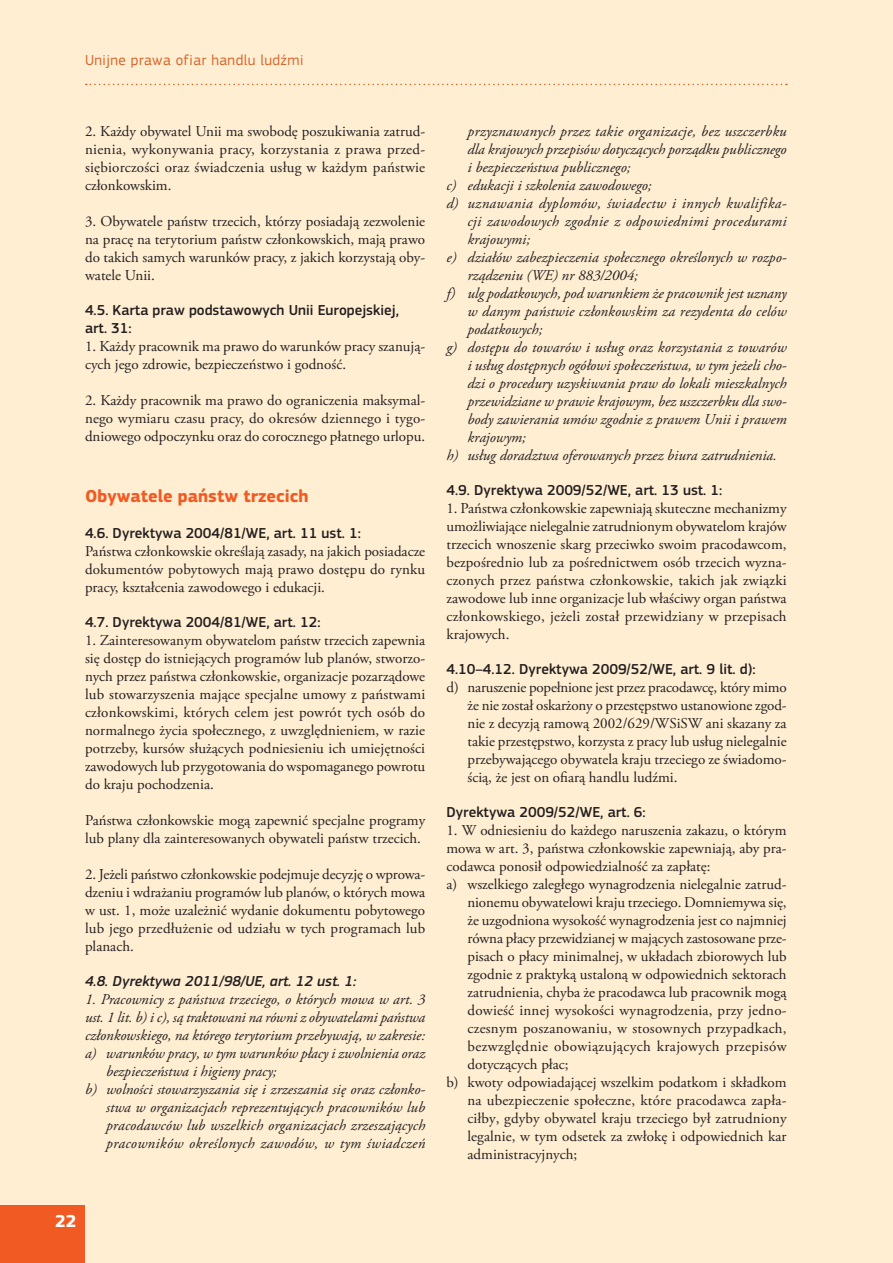
<style>
.page{position:relative;width:893px;height:1263px;background:#fff}
.page>*{position:absolute;margin:0;border:0;box-sizing:border-box;transform-origin:0 0}
.t1{font:700 18px "EC Square Sans Pro";color:#f15a22}
.t2{font:700 18px "EC Square Sans Pro";color:#fff}
.t3{font:15px/18px "Adobe Garamond Pro";color:#231f20;text-align:justify}
.t4{font:italic 15px "Adobe Garamond Pro";color:#231f20}
.t5{font:500 15px/18px "EC Square Sans Pro";color:#231f20}
.t6{font:italic 15px "Adobe Garamond Pro";letter-spacing:.025em;color:#231f20}
.t7{font:italic 15px "Adobe Garamond Pro";letter-spacing:.02em;color:#231f20}
.t8{font:15px "Adobe Garamond Pro";letter-spacing:.025em;color:#231f20}
.t9{font:italic 500 15px "EC Square Sans Pro";color:#231f20}
.t10{font:15px "EC Square Sans Pro";letter-spacing:.03em;color:#d6642a}
</style>
<div class="page">
<div style="left:0;top:0;width:892px;height:1263px;background:#ffeed2"></div>
<svg style="left:86px;top:84px;width:701px;height:1px"></svg>
<div style="left:0;top:1205px;width:85px;height:58px;background:#f15a22"></div>
<p class="t10" style="left:85px;top:54px;width:220px">Unijne prawa ofiar handlu ludźmi</p>
<p class="t3" style="left:85px;top:124px;width:342px">2. Każdy obywatel Unii ma swobodę poszukiwania zatrud&shy;nienia, wykonywania pracy, korzystania z prawa przed&shy;siębiorczości oraz świadczenia usług w każdym państwie członkowskim.</p>
<p class="t3" style="left:85px;top:214px;width:342px">3. Obywatele państw trzecich, którzy posiadają zezwolenie na pracę na terytorium państw członkowskich, mają prawo do takich samych warunków pracy, z jakich korzystają oby&shy;watele Unii.</p>
<p class="t5" style="left:85px;top:303px;width:315px">4.5. Karta praw podstawowych Unii Europejskiej, art. 31:</p>
<p class="t3" style="left:85px;top:339px;width:342px">1. Każdy pracownik ma prawo do warunków pracy szanują&shy;cych jego zdrowie, bezpieczeństwo i godność.</p>
<p class="t3" style="left:85px;top:393px;width:342px">2. Każdy pracownik ma prawo do ograniczenia maksymal&shy;nego wymiaru czasu pracy, do okresów dziennego i tygo&shy;dniowego odpoczynku oraz do corocznego płatnego urlopu.</p>
<p class="t1" style="left:85px;top:489px;width:225px">Obywatele państw trzecich</p>
<p class="t5" style="left:85px;top:525px;width:277px">4.6. Dyrektywa 2004/81/WE, art. 11 ust. 1:</p>
<p class="t3" style="left:85px;top:543px;width:342px">Państwa członkowskie określają zasady, na jakich posiadacze dokumentów pobytowych mają prawo dostępu do rynku pracy, kształcenia zawodowego i edukacji.</p>
<p class="t5" style="left:85px;top:614px;width:237px">4.7. Dyrektywa 2004/81/WE, art. 12:</p>
<p class="t3" style="left:85px;top:632px;width:342px">1. Zainteresowanym obywatelom państw trzecich zapewnia się dostęp do istniejących programów lub planów, stworzo&shy;nych przez państwa członkowskie, organizacje pozarządowe lub stowarzyszenia mające specjalne umowy z państwami członkowskimi, których celem jest powrót tych osób do normalnego życia społecznego, z uwzględnieniem, w razie potrzeby, kursów służących podniesieniu ich umiejętności zawodowych lub przygotowania do wspomaganego powrotu do kraju pochodzenia.</p>
<p class="t3" style="left:85px;top:812px;width:342px">Państwa członkowskie mogą zapewnić specjalne programy lub plany dla zainteresowanych obywateli państw trzecich.</p>
<p class="t3" style="left:85px;top:866px;width:342px">2. Jeżeli państwo członkowskie podejmuje decyzję o wprowa&shy;dzeniu i wdrażaniu programów lub planów, o których mowa w ust. 1, może uzależnić wydanie dokumentu pobytowego lub jego przedłużenie od udziału w tych programach lub planach.</p>
<p class="t9" style="left:85px;top:972px;width:273px">4.8. Dyrektywa 2011/98/UE, art. 12 ust. 1:</p>
<p class="t4" style="left:85px;top:993px;width:342px">1. Pracownicy z państwa trzeciego, o których mowa w art. 3</p>
<p class="t4" style="left:85px;top:1011px;width:342px">ust. 1 lit. b) i c), są traktowani na równi z obywatelami państwa</p>
<p class="t4" style="left:85px;top:1029px;width:342px">członkowskiego, na którego terytorium przebywają, w zakresie:</p>
<p class="t4" style="left:85px;top:1047px;width:342px">a) warunków pracy, w tym warunków płacy i zwolnienia oraz</p>
<p class="t4" style="left:106px;top:1065px;width:172px">bezpieczeństwa i higieny pracy;</p>
<p class="t4" style="left:85px;top:1083px;width:342px">b) wolności stowarzyszania się i zrzeszania się oraz członko-</p>
<p class="t4" style="left:106px;top:1101px;width:321px">stwa w organizacjach reprezentujących pracowników lub</p>
<p class="t4" style="left:106px;top:1119px;width:321px">pracodawców lub wszelkich organizacjach zrzeszających</p>
<p class="t6" style="left:106px;top:1137px;width:321px">pracowników określonych zawodów, w tym świadczeń</p>
<p class="t4" style="left:467px;top:125px;width:321px">przyznawanych przez takie organizacje, bez uszczerbku</p>
<p class="t4" style="left:467px;top:143px;width:321px">dla krajowych przepisów dotyczących porządku publicznego</p>
<p class="t4" style="left:467px;top:161px;width:165px">i bezpieczeństwa publicznego;</p>
<p class="t4" style="left:446px;top:179px;width:207px">c) edukacji i szkolenia zawodowego;</p>
<p class="t6" style="left:446px;top:197px;width:342px">d) uznawania dyplomów, świadectw i innych kwalifika-</p>
<p class="t7" style="left:467px;top:215px;width:321px">cji zawodowych zgodnie z odpowiednimi procedurami</p>
<p class="t4" style="left:467px;top:233px;width:64px">krajowymi;</p>
<p class="t4" style="left:446px;top:251px;width:342px">e) działów zabezpieczenia społecznego określonych w rozpo-</p>
<p class="t4" style="left:467px;top:269px;width:172px">rządzeniu (WE) nr 883/2004;</p>
<p class="t4" style="left:446px;top:287px;width:342px">f) ulg podatkowych, pod warunkiem że pracownik jest uznany</p>
<p class="t4" style="left:467px;top:305px;width:321px">w danym państwie członkowskim za rezydenta do celów</p>
<p class="t4" style="left:467px;top:323px;width:76px">podatkowych;</p>
<p class="t4" style="left:446px;top:341px;width:342px">g) dostępu do towarów i usług oraz korzystania z towarów</p>
<p class="t4" style="left:467px;top:359px;width:321px">i usług dostępnych ogółowi społeczeństwa, w tym jeżeli cho-</p>
<p class="t4" style="left:467px;top:377px;width:321px">dzi o procedury uzyskiwania praw do lokali mieszkalnych</p>
<p class="t4" style="left:467px;top:395px;width:321px">przewidziane w prawie krajowym, bez uszczerbku dla swo-</p>
<p class="t4" style="left:467px;top:413px;width:321px">body zawierania umów zgodnie z prawem Unii i prawem</p>
<p class="t4" style="left:467px;top:431px;width:60px">krajowym;</p>
<p class="t4" style="left:446px;top:449px;width:332px">h) usług doradztwa oferowanych przez biura zatrudnienia.</p>
<p class="t5" style="left:446px;top:483px;width:277px">4.9. Dyrektywa 2009/52/WE, art. 13 ust. 1:</p>
<p class="t3" style="left:446px;top:501px;width:342px">1. Państwa członkowskie zapewniają skuteczne mechanizmy umożliwiające nielegalnie zatrudnionym obywatelom krajów trzecich wnoszenie skarg przeciwko swoim pracodawcom, bezpośrednio lub za pośrednictwem osób trzecich wyzna&shy;czonych przez państwa członkowskie, takich jak związki zawodowe lub inne organizacje lub właściwy organ państwa członkowskiego, jeżeli został przewidziany w przepisach krajowych.</p>
<p class="t5" style="left:446px;top:662px;width:311px">4.10–4.12. Dyrektywa 2009/52/WE, art. 9 lit. d):</p>
<p class="t3" style="left:467px;top:680px;width:321px;text-indent:-21px">d) naruszenie popełnione jest przez pracodawcę, który mimo że nie został oskarżony o przestępstwo ustanowione zgod&shy;nie z decyzją ramową 2002/629/WSiSW ani skazany za takie przestępstwo, korzysta z pracy lub usług nielegalnie przebywającego obywatela kraju trzeciego ze świadomo&shy;ścią, że jest on ofiarą handlu ludźmi.</p>
<p class="t5" style="left:446px;top:805px;width:201px">Dyrektywa 2009/52/WE, art. 6:</p>
<p class="t3" style="left:446px;top:823px;width:342px">1. W odniesieniu do każdego naruszenia zakazu, o którym</p>
<p class="t3" style="left:446px;top:841px;width:342px">mowa w art. 3, państwa członkowskie zapewniają, aby pra-</p>
<p class="t3" style="left:446px;top:859px;width:266px">codawca ponosił odpowiedzialność za zapłatę:</p>
<p class="t3" style="left:446px;top:877px;width:342px">a) wszelkiego zaległego wynagrodzenia nielegalnie zatrud-</p>
<p class="t3" style="left:467px;top:895px;width:321px">nionemu obywatelowi kraju trzeciego. Domniemywa się,</p>
<p class="t3" style="left:467px;top:913px;width:321px">że uzgodniona wysokość wynagrodzenia jest co najmniej</p>
<p class="t3" style="left:467px;top:931px;width:321px">równa płacy przewidzianej w mających zastosowane prze-</p>
<p class="t3" style="left:467px;top:949px;width:321px">pisach o płacy minimalnej, w układach zbiorowych lub</p>
<p class="t3" style="left:467px;top:967px;width:321px">zgodnie z praktyką ustaloną w odpowiednich sektorach</p>
<p class="t3" style="left:467px;top:985px;width:321px">zatrudnienia, chyba że pracodawca lub pracownik mogą</p>
<p class="t3" style="left:467px;top:1003px;width:321px">dowieść innej wysokości wynagrodzenia, przy jedno-</p>
<p class="t3" style="left:467px;top:1021px;width:321px">czesnym poszanowaniu, w stosownych przypadkach,</p>
<p class="t8" style="left:467px;top:1041px;width:321px">bezwzględnie obowiązujących krajowych przepisów</p>
<p class="t3" style="left:467px;top:1057px;width:103px">dotyczących płac;</p>
<p class="t3" style="left:446px;top:1075px;width:342px">b) kwoty odpowiadającej wszelkim podatkom i składkom</p>
<p class="t3" style="left:467px;top:1093px;width:321px">na ubezpieczenie społeczne, które pracodawca zapła-</p>
<p class="t3" style="left:467px;top:1111px;width:321px">ciłby, gdyby obywatel kraju trzeciego był zatrudniony</p>
<p class="t3" style="left:467px;top:1129px;width:321px">legalnie, w tym odsetek za zwłokę i odpowiednich kar</p>
<p class="t3" style="left:467px;top:1147px;width:111px">administracyjnych;</p>
<p class="t2" style="left:55px;top:1215px;width:23px">22</p>
</div>
